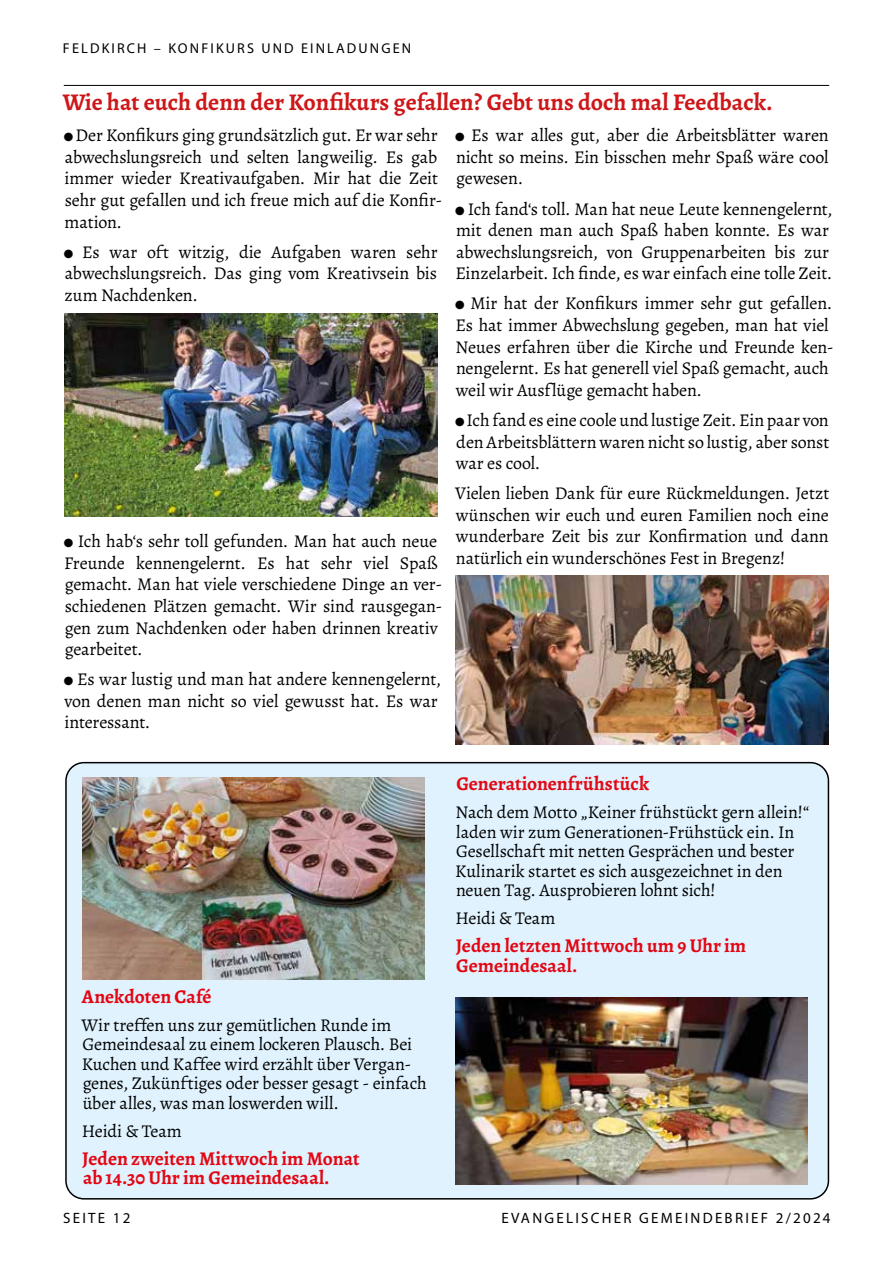
<style>
.page{position:relative;width:893px;height:1263px;background:#fff}
.page>*{position:absolute;margin:0;border:0;box-sizing:border-box;transform-origin:0 0}
.t1{font:700 24px "Alegreya";color:#cd1719}
.t2{font:700 19.5px/19.5px "Alegreya";color:#e30613}
.t3{font:18px/21.6px "Alegreya";letter-spacing:-.01em;color:#000}
.t4{font:15px "Myriad Pro";letter-spacing:.15em;color:#000}
.t5{font:14.25px "Myriad Pro";letter-spacing:.15em;color:#000}
</style>
<div class="page">
<hr style="left:64px;top:85px;width:765px;height:1px;background:#000">
<img style="left:64px;top:314px;width:373px;height:202px">
<img style="left:455px;top:575px;width:374px;height:170px">
<div style="left:66px;top:763px;width:762px;height:436px;background:#dff2fd;border-radius:18px"></div>
<div style="left:65px;top:762px;width:764px;height:437px;border:2px solid #000;border-radius:18px"></div>
<img style="left:82px;top:777px;width:342px;height:202px">
<img style="left:455px;top:998px;width:352px;height:186px">
<p class="t5" style="left:63px;top:40px;width:350px">FELDKIRCH – KONFIKURS UND EINLADUNGEN</p>
<h1 class="t1" style="left:63px;top:86px;width:711px">Wie hat euch denn der Konfikurs gefallen? Gebt uns doch mal Feedback.</h1>
<p class="t3" style="left:64px;top:124px;width:379px">⚫ Der Konfikurs ging grundsätzlich gut. Er war sehr abwechslungsreich und selten langweilig. Es gab immer wieder Kreativaufgaben. Mir hat die Zeit sehr gut gefallen und ich freue mich auf die Konfir&shy;mation.</p>
<p class="t3" style="left:64px;top:241px;width:375px;text-align:justify">⚫ Es war oft witzig, die Aufgaben waren sehr abwechslungsreich. Das ging vom Kreativsein bis zum Nachdenken.</p>
<p class="t3" style="left:64px;top:530px;width:380px">⚫ Ich hab‘s sehr toll gefunden. Man hat auch neue Freunde kennengelernt. Es hat sehr viel Spaß gemacht. Man hat viele verschiedene Dinge an ver&shy;schiedenen Plätzen gemacht. Wir sind rausgegan&shy;gen zum Nachdenken oder haben drinnen kreativ gearbeitet.</p>
<p class="t3" style="left:64px;top:668px;width:378px">⚫ Es war lustig und man hat andere kennengelernt, von denen man nicht so viel gewusst hat. Es war interessant.</p>
<p class="t3" style="left:456px;top:124px;width:374px;text-align:justify">⚫ Es war alles gut, aber die Arbeitsblätter waren nicht so meins. Ein bisschen mehr Spaß wäre cool gewesen.</p>
<p class="t3" style="left:455px;top:198px;width:379px">⚫ Ich fand‘s toll. Man hat neue Leute kennengelernt, mit denen man auch Spaß haben konnte. Es war abwechslungsreich, von Gruppenarbeiten bis zur Einzelarbeit. Ich finde, es war einfach eine tolle Zeit.</p>
<p class="t3" style="left:455px;top:293px;width:380px">⚫ Mir hat der Konfikurs immer sehr gut gefallen.<br>Es hat immer Abwechslung gegeben, man hat viel Neues erfahren über die Kirche und Freunde ken&shy;nengelernt. Es hat generell viel Spaß gemacht, auch weil wir Ausf lüge gemacht haben.</p>
<p class="t3" style="left:456px;top:409px;width:375px;text-align:justify">⚫ Ich fand es eine coole und lustige Zeit. Ein paar von den Arbeitsblättern waren nicht so lustig, aber sonst war es cool.</p>
<p class="t3" style="left:455px;top:482px;width:376px;text-align:justify">Vielen lieben Dank für eure Rückmeldungen. Jetzt wünschen wir euch und euren Familien noch eine wunderbare Zeit bis zur Konfirmation und dann natürlich ein wunderschönes Fest in Bregenz!</p>
<p class="t2" style="left:82px;top:986px;width:131px">Anekdoten Café</p>
<p class="t3" style="left:81px;top:1015px;width:347px;line-height:19.5px">Wir treffen uns zur gemütlichen Runde im Gemeindesaal zu einem lockeren Plausch. Bei Kuchen und Kaffee wird erzählt über Vergan&shy;genes, Zukünftiges oder besser gesagt - einfach über alles, was man loswerden will.</p>
<p class="t3" style="left:82px;top:1120px;width:101px">Heidi &amp; Team</p>
<p class="t2" style="left:82px;top:1148px;width:279px">Jeden zweiten Mittwoch im Monat ab 14.30 Uhr im Gemeindesaal.</p>
<p class="t2" style="left:456px;top:773px;width:194px">Generationenfrühstück</p>
<p class="t3" style="left:455px;top:802px;width:355px;line-height:19.5px">Nach dem Motto „Keiner frühstückt gern allein!“ laden wir zum Generationen-Frühstück ein. In Gesellschaft mit netten Gesprächen und bester Kulinarik startet es sich ausgezeichnet in den neuen Tag. Ausprobieren lohnt sich!</p>
<p class="t3" style="left:455px;top:907px;width:101px">Heidi &amp; Team</p>
<p class="t2" style="left:456px;top:936px;width:292px">Jeden letzten Mittwoch um 9 Uhr im<br>Gemeindesaal.</p>
<p class="t4" style="left:63px;top:1209px;width:69px">SEITE 12</p>
<p class="t4" style="left:501px;top:1209px;width:331px">EVANGELISCHER GEMEINDEBRIEF 2/2024</p>
</div>
